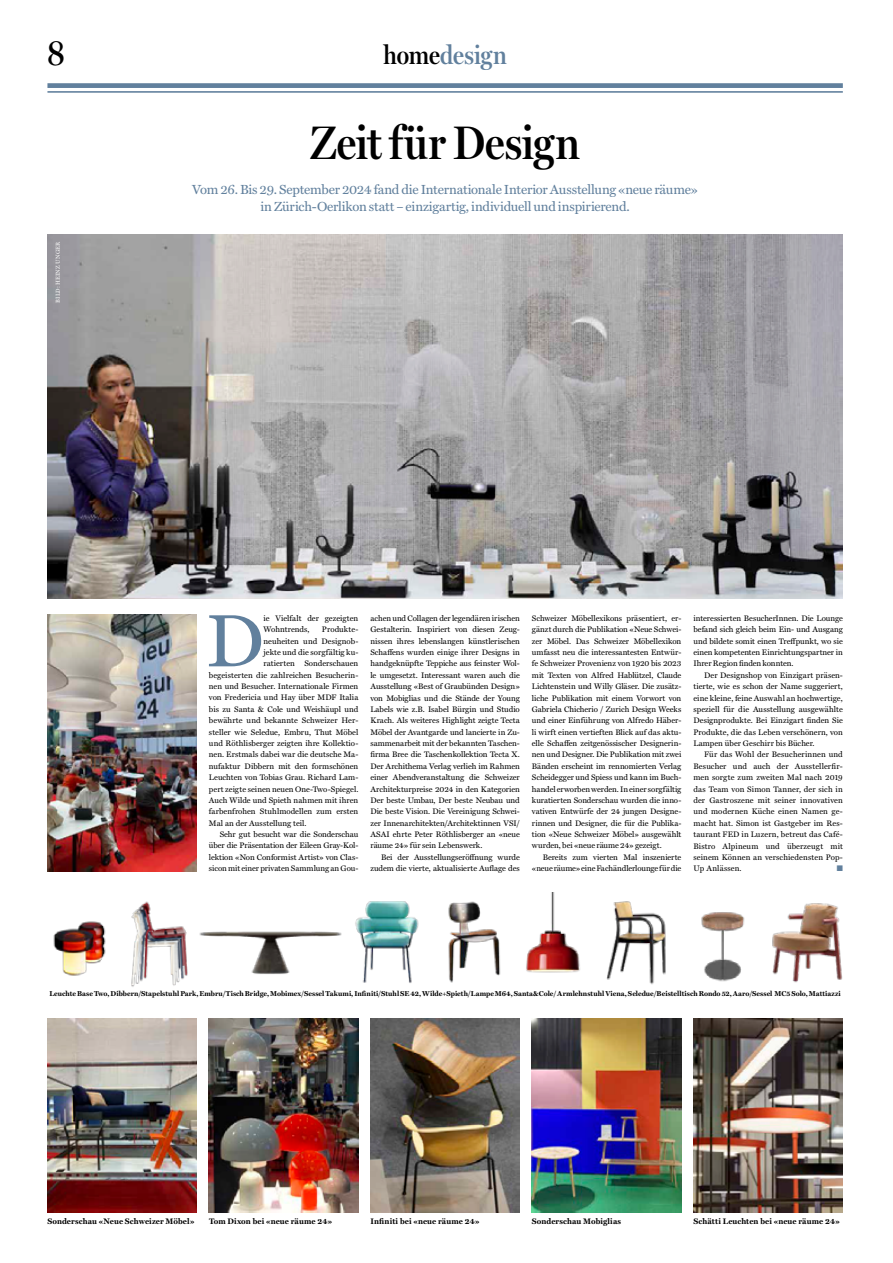
<style>
.page{position:relative;width:893px;height:1263px;background:#fff}
.page>*{position:absolute;margin:0;border:0;box-sizing:border-box;transform-origin:0 0}
.t1{font:74.7px "Miller Text";color:#61809d}
.t2{font:600 47.4px "Miller Headline";letter-spacing:.005em;color:#000}
.t3{font:600 34.05px "Miller Headline";color:#000}
.t4{font:600 26.55px "Miller Headline";letter-spacing:-.005em;color:#61809d}
.t5{font:13.2px/17.1px "Miller Text";letter-spacing:-.02em;color:#61809d;text-align:center}
.t6{font:8.1px/11.4px "Miller Text";color:#000;text-align:justify}
.t7{font:700 8.1px "Miller Text";letter-spacing:.01em;color:#000}
.t8{font:8.1px "Zapf Dingbats Std";color:#61809d}
.t9{font:700 7.05px "Miller Text";letter-spacing:.005em;color:#000}
.t10{font:5.7px "Miller Text";letter-spacing:.025em;color:#fff}
.s1{color:#000}
</style>
<div class="page">
<div style="left:47px;top:83px;width:796px;height:5px;background:#61809d"></div>
<hr style="left:47px;top:91px;width:796px;height:2px;background:#61809d">
<img style="left:47px;top:234px;width:796px;height:364px">
<img style="left:47px;top:1019px;width:150px;height:193px">
<img style="left:209px;top:1019px;width:149px;height:193px">
<img style="left:370px;top:1019px;width:150px;height:193px">
<img style="left:532px;top:1019px;width:149px;height:193px">
<img style="left:693px;top:1019px;width:150px;height:193px">
<img style="left:47px;top:614px;width:150px;height:257px">
<img style="left:53px;top:921px;width:53px;height:55px">
<img style="left:131px;top:901px;width:57px;height:86px">
<img style="left:199px;top:931px;width:139px;height:43px">
<img style="left:338px;top:901px;width:81px;height:82px">
<img style="left:448px;top:901px;width:53px;height:82px">
<img style="left:526px;top:892px;width:54px;height:81px">
<img style="left:606px;top:901px;width:60px;height:83px">
<img style="left:701px;top:912px;width:44px;height:70px">
<img style="left:772px;top:903px;width:71px;height:80px">
<h3 class="t3" style="left:47px;top:33px;width:19px">8</h3>
<h3 class="t4" style="left:383px;top:39px;width:125px"><span class="s1">home</span>design</h3>
<h2 class="t2" style="left:310px;top:115px;width:271px">Zeit für Design</h2>
<p class="t10" style="left:53px;top:303px;width:62px;rotate:-90deg">BILD: HEINZ UNGER</p>
<h3 class="t5" style="left:192px;top:180px;width:507px">Vom 26. Bis 29. September 2024 fand die Internationale Interior Ausstellung «neue räume» in Zürich-Oerlikon statt – einzigartig, individuell und inspirierend.</h3>
<h1 class="t1" style="left:206px;top:582px;width:60px">D</h1>
<p class="t6" style="left:264px;top:612px;width:96px">ie Vielfalt der gezeigten<br>Wohntrends,</p>
<p class="t6" style="left:322px;top:623px;width:38px">Produkte-</p>
<p class="t6" style="left:264px;top:634px;width:96px">neuheiten und Designob-</p>
<p class="t6" style="left:264px;top:646px;width:96px">jekte und die sorgfältig ku-</p>
<p class="t6" style="left:264px;top:657px;width:96px">ratierten Sonderschauen</p>
<p class="t6" style="left:209px;top:669px;width:151px">begeisterten die zahlreichen Besucherin-</p>
<p class="t6" style="left:209px;top:680px;width:151px">nen und Besucher. Internationale Firmen</p>
<p class="t6" style="left:209px;top:691px;width:151px">von Fredericia und Hay über MDF Italia</p>
<p class="t6" style="left:209px;top:703px;width:151px">bis zu Santa &amp; Cole und Weishäupl und</p>
<p class="t6" style="left:209px;top:714px;width:151px">bewährte und bekannte Schweizer Her-</p>
<p class="t6" style="left:209px;top:725px;width:151px">steller wie Seledue, Embru, Thut Möbel</p>
<p class="t6" style="left:209px;top:737px;width:151px">und Röthlisberger zeigten ihre Kollektio-</p>
<p class="t6" style="left:209px;top:748px;width:151px">nen. Erstmals dabei war die deutsche Ma-</p>
<p class="t6" style="left:209px;top:760px;width:151px">nufaktur Dibbern mit den formschönen</p>
<p class="t6" style="left:209px;top:771px;width:151px">Leuchten von Tobias Grau. Richard Lam-</p>
<p class="t6" style="left:209px;top:782px;width:151px">pert zeigte seinen neuen One-Two-Spiegel.</p>
<p class="t6" style="left:209px;top:794px;width:151px">Auch Wilde und Spieth nahmen mit ihren</p>
<p class="t6" style="left:209px;top:805px;width:151px">farbenfrohen Stuhlmodellen zum ersten</p>
<p class="t6" style="left:209px;top:816px;width:99px">Mal an der Ausstellung teil.</p>
<p class="t6" style="left:220px;top:828px;width:140px">Sehr gut besucht war die Sonderschau</p>
<p class="t6" style="left:209px;top:839px;width:151px">über die Präsentation der Eileen Gray-Kol-</p>
<p class="t6" style="left:209px;top:851px;width:151px">lektion «Non Conformist Artist» von Clas-</p>
<p class="t6" style="left:209px;top:862px;width:151px">sicon mit einer privaten Sammlung an Gou-</p>
<p class="t6" style="left:370px;top:612px;width:151px">achen und Collagen der legendären irischen Gestalterin. Inspiriert von diesen Zeug&shy;nissen ihres lebenslangen künstlerischen Schaffens wurden einige ihrer Designs in handgeknüpfte Teppiche aus feinster Wol&shy;le umgesetzt. Interessant waren auch die Ausstellung «Best of Graubünden Design» von Mobiglias und die Stände der Young Labels wie z.B. Isabel Bürgin und Studio Krach. Als weiteres Highlight zeigte Tecta Möbel der Avantgarde und lancierte in Zu&shy;sammenarbeit mit der bekannten Taschen&shy;firma Bree die Taschenkollektion Tecta X.<br>Der Archithema Verlag verlieh im Rahmen einer Abendveranstaltung die Schweizer Architekturpreise 2024 in den Kategorien Der beste Umbau, Der beste Neubau und Die beste Vision. Die Vereinigung Schwei&shy;zer Innenarchitekten/Architektinnen VSI/ ASAI ehrte Peter Röthlisberger an «neue räume 24» für sein Lebenswerk.</p>
<p class="t6" style="left:370px;top:851px;width:151px;text-align:right">Bei der Ausstellungseröffnung wurde zudem die vierte, aktualisierte Auflage des</p>
<p class="t6" style="left:532px;top:612px;width:151px">Schweizer Möbellexikons präsentiert, er&shy;gänzt durch die Publikation «Neue Schwei&shy;zer Möbel. Das Schweizer Möbellexikon umfasst neu die interessantesten Entwür&shy;fe Schweizer Provenienz von 1920 bis 2023 mit Texten von Alfred Hablützel, Claude Lichtenstein und Willy Gläser. Die zusätz&shy;liche Publikation mit einem Vorwort von Gabriela Chicherio / Zurich Design Weeks und einer Einführung von Alfredo Häber&shy;li wirft einen vertieften Blick auf das aktu&shy;elle Schaffen zeitgenössischer Designerin&shy;nen und Designer. Die Publikation mit zwei Bänden erscheint im rennomierten Verlag Scheidegger und Spiess und kann im Buch&shy;handel erworben werden. In einer sorgfältig kuratierten Sonderschau wurden die inno&shy;vativen Entwürfe der 24 jungen Designe&shy;rinnen und Designer, die für die Publika&shy;tion «Neue Schweizer Möbel» ausgewählt wurden, bei «neue räume 24» gezeigt.</p>
<p class="t6" style="left:532px;top:851px;width:151px;text-align:right">Bereits zum vierten Mal inszenierte «neue räume» eine Fachändlerlounge für die</p>
<p class="t6" style="left:693px;top:612px;width:151px">interessierten BesucherInnen. Die Lounge befand sich gleich beim Ein- und Ausgang und bildete somit einen Treffpunkt, wo sie einen kompetenten Einrichtungspartner in Ihrer Region finden konnten.</p>
<p class="t6" style="left:693px;top:669px;width:151px;text-indent:11px">Der Designshop von Einzigart präsen&shy;tierte, wie es schon der Name suggeriert, eine kleine, feine Auswahl an hochwertige, speziell für die Ausstellung ausgewählte Designprodukte. Bei Einzigart finden Sie Produkte, die das Leben verschönern, von Lampen über Geschirr bis Bücher.</p>
<p class="t6" style="left:693px;top:748px;width:151px;text-indent:11px">Für das Wohl der Besucherinnen und Besucher und auch der Ausstellerfir&shy;men sorgte zum zweiten Mal nach 2019 das Team von Simon Tanner, der sich in der Gastroszene mit seiner innovativen und modernen Küche einen Namen ge&shy;macht hat. Simon ist Gastgeber im Res&shy;taurant FED in Luzern, betreut das Café-Bistro Alpineum und überzeugt mit seinem Können an verschiedensten Pop-Up Anlässen.</p>
<p class="t8" style="left:837px;top:865px;width:8px">■</p>
<p class="t9" style="left:49px;top:988px;width:793px">Leuchte Base Two, Dibbern/Stapelstuhl Park, Embru/Tisch Bridge, Mobimex/Sessel Takumi, Infiniti/Stuhl SE 42, Wilde+Spieth/Lampe M64, Santa&amp;Cole/ Armlehnstuhl Viena, Seledue/Beistelltisch Rondo 52, Aaro/Sessel MC5 Solo, Mattiazzi</p>
<p class="t7" style="left:47px;top:1214px;width:148px">Sonderschau «Neue Schweizer Möbel»</p>
<p class="t7" style="left:209px;top:1214px;width:125px">Tom Dixon bei «neue räume 24»</p>
<p class="t7" style="left:370px;top:1214px;width:111px">Infiniti bei «neue räume 24»</p>
<p class="t7" style="left:532px;top:1214px;width:91px">Sonderschau Mobiglias</p>
<p class="t7" style="left:693px;top:1214px;width:148px">Schätti Leuchten bei «neue räume 24»</p>
</div>
